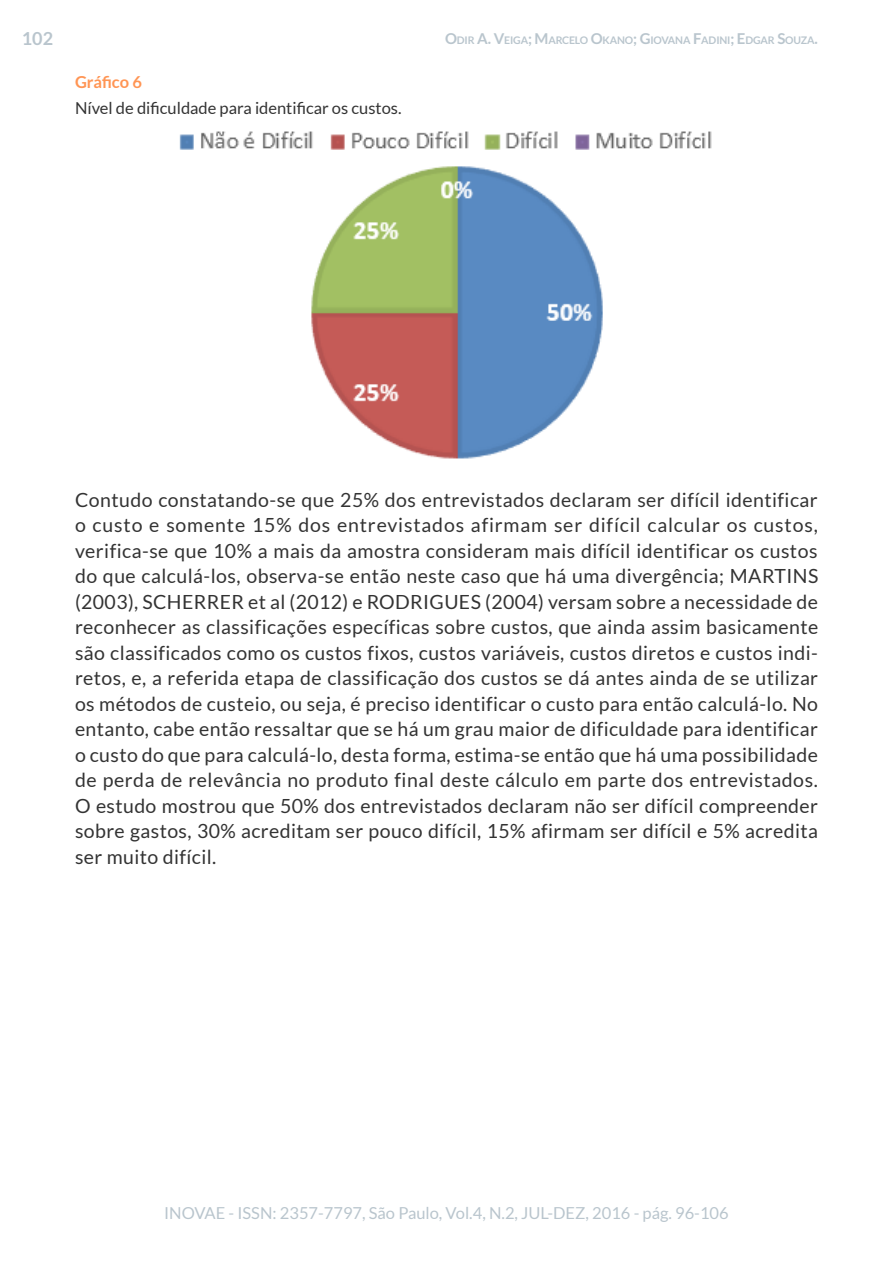
<style>
.page{position:relative;width:893px;height:1263px;background:#fff}
.page>*{position:absolute;margin:0;border:0;box-sizing:border-box;transform-origin:0 0}
.t1{font:19.5px/25.5px "Lato";letter-spacing:.02em;color:#333;text-align:justify}
.t2{font:700 18px "Lato";color:#b9c5cd}
.t3{font:16.5px "Lato";color:#b9c5cd}
.t4{font:16.5px "Lato";color:#333}
.t5{font:700 16.5px "Lato";color:#ff9554}
.t6{font:700 10.5px "Lato";letter-spacing:-.015em;color:#b9c5cd}
.s1{font-size:15px}
</style>
<div class="page">
<img style="left:179px;top:131px;width:533px;height:328px">
<p class="t2" style="left:22px;top:28px;width:33px">102</p>
<p class="t6" style="left:445px;top:34px;width:217px"><span class="s1">O</span>DIR <span class="s1">A. V</span>EIGA<span class="s1">; M</span>ARCELO <span class="s1">O</span>KANO<span class="s1">; G</span>IOVA</p>
<p class="t6" style="left:675px;top:34px;width:144px">NA <span class="s1">F</span>ADINI<span class="s1">; E</span> DGAR <span class="s1">S</span>OUZA<span class="s1">.</span></p>
<p class="t5" style="left:75px;top:73px;width:68px">Gráfico 6</p>
<p class="t4" style="left:75px;top:99px;width:328px">Nível de dificuldade para identificar os custos.</p>
<p class="t1" style="left:75px;top:487px;width:745px">Contudo constatando-se que 25% dos entrevistados declaram ser difícil identificar o custo e somente 15% dos entrevistados afirmam ser difícil calcular os custos, verifica-se que 10% a mais da amostra consideram mais difícil identificar os custos do que calculá-los, observa-se então neste caso que há uma divergência; MARTINS (2003), SCHERRER et al (2012) e RODRIGUES (2004) versam sobre a necessidade de reconhecer as classificações específicas sobre custos, que ainda assim basicamente são classificados como os custos fixos, custos variáveis, custos diretos e custos indi&shy;retos, e, a referida etapa de classificação dos custos se dá antes ainda de se utilizar os métodos de custeio, ou seja, é preciso identificar o custo para então calculá-lo. No entanto, cabe então ressaltar que se há um grau maior de dificuldade para identificar o custo do que para calculá-lo, desta forma, estima-se então que há uma possibilidade de perda de relevância no produto final deste cálculo em parte dos entrevistados.<br>O estudo mostrou que 50% dos entrevistados declaram não ser difícil compreender sobre gastos, 30% acreditam ser pouco difícil, 15% afirmam ser difícil e 5% acredita ser muito difícil.</p>
<p class="t3" style="left:164px;top:1204px;width:566px">INOVAE - ISSN: 2357-7797, São Paulo, Vol.4, N.2, JUL-DEZ, 2016 - pág. 96-106</p>
</div>
